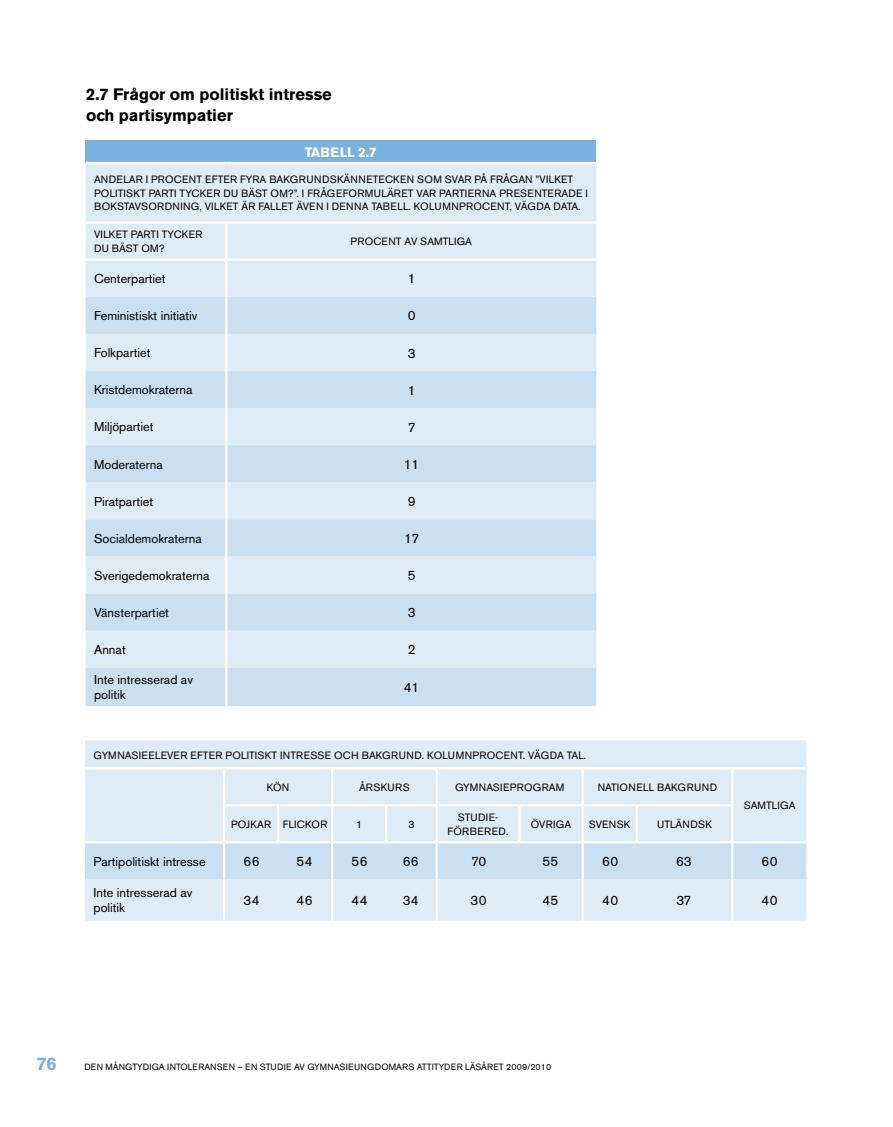
<style>
.page{position:relative;width:893px;height:1127px;background:#fff}
.page>*{position:absolute;margin:0;border:0;box-sizing:border-box;transform-origin:0 0}
.t1{font:700 18px "Akzidenz Grotesk BE";color:#7ab2dd}
.t2{font:700 16.5px/21.9px "Akzidenz Grotesk BE";color:#000}
.t3{font:13.5px "Akzidenz Grotesk BE";letter-spacing:.02em;color:#000}
.t4{font:700 13.5px "Akzidenz Grotesk BE";color:#fff}
.t5{font:12.75px/15.3px "Akzidenz Grotesk BE";color:#000}
.t6{font:10.5px/13.5px "Akzidenz Grotesk BE";letter-spacing:.005em;color:#000}
.t7{font:10.5px "Akzidenz Grotesk BE";letter-spacing:.025em;color:#000}
.t8{font:10.5px/13.5px "Akzidenz Grotesk BE";letter-spacing:.045em;color:#000;text-align:center}
.t9{font:9px "Akzidenz Grotesk BE";color:#000}
</style>
<div class="page">
<div style="left:86px;top:141px;width:510px;height:22px;background:#7ab2dd"></div>
<div style="left:86px;top:164px;width:510px;height:133px;background:#deecf7"></div>
<svg style="left:86px;top:297px;width:510px;height:409px;background:#d3e5f3"></svg>
<hr style="left:86px;top:162px;width:140px;height:2px;background:#fff">
<hr style="left:226px;top:162px;width:370px;height:2px;background:#fff">
<hr style="left:225px;top:261px;width:2px;height:36px;background:#fff">
<hr style="left:225px;top:297px;width:2px;height:37px;background:#fff">
<hr style="left:225px;top:334px;width:2px;height:37px;background:#fff">
<hr style="left:225px;top:371px;width:2px;height:37px;background:#fff">
<hr style="left:225px;top:408px;width:2px;height:37px;background:#fff">
<hr style="left:225px;top:445px;width:2px;height:37px;background:#fff">
<hr style="left:225px;top:482px;width:2px;height:37px;background:#fff">
<hr style="left:225px;top:519px;width:2px;height:37px;background:#fff">
<hr style="left:225px;top:556px;width:2px;height:37px;background:#fff">
<hr style="left:225px;top:593px;width:2px;height:38px;background:#fff">
<hr style="left:225px;top:631px;width:2px;height:37px;background:#fff">
<hr style="left:225px;top:668px;width:2px;height:38px;background:#fff">
<hr style="left:86px;top:221px;width:140px;height:3px;background:#fff">
<hr style="left:86px;top:259px;width:140px;height:2px;background:#fff">
<hr style="left:226px;top:221px;width:371px;height:3px;background:#fff">
<hr style="left:225px;top:224px;width:2px;height:35px;background:#fff">
<hr style="left:226px;top:259px;width:371px;height:2px;background:#fff">
<div style="left:85px;top:740px;width:721px;height:181px;background:#deecf7"></div>
<div style="left:85px;top:843px;width:721px;height:36px;background:#cae0f1"></div>
<hr style="left:223px;top:843px;width:2px;height:36px;background:#fff">
<hr style="left:331px;top:843px;width:2px;height:36px;background:#fff">
<hr style="left:223px;top:879px;width:2px;height:42px;background:#fff">
<hr style="left:331px;top:879px;width:2px;height:42px;background:#fff">
<hr style="left:436px;top:843px;width:2px;height:36px;background:#fff">
<hr style="left:582px;top:843px;width:2px;height:36px;background:#fff">
<hr style="left:436px;top:879px;width:2px;height:42px;background:#fff">
<hr style="left:582px;top:879px;width:2px;height:42px;background:#fff">
<hr style="left:731px;top:843px;width:2px;height:36px;background:#fff">
<hr style="left:731px;top:879px;width:2px;height:42px;background:#fff">
<hr style="left:85px;top:767px;width:139px;height:2px;background:#fff">
<hr style="left:85px;top:841px;width:139px;height:2px;background:#fff">
<hr style="left:224px;top:767px;width:54px;height:2px;background:#fff">
<hr style="left:223px;top:769px;width:2px;height:35px;background:#fff">
<hr style="left:278px;top:767px;width:54px;height:2px;background:#fff">
<hr style="left:332px;top:767px;width:54px;height:2px;background:#fff">
<hr style="left:331px;top:769px;width:2px;height:35px;background:#fff">
<hr style="left:386px;top:767px;width:51px;height:2px;background:#fff">
<hr style="left:437px;top:767px;width:82px;height:2px;background:#fff">
<hr style="left:436px;top:769px;width:2px;height:35px;background:#fff">
<hr style="left:519px;top:767px;width:64px;height:2px;background:#fff">
<hr style="left:583px;top:767px;width:54px;height:2px;background:#fff">
<hr style="left:582px;top:769px;width:2px;height:35px;background:#fff">
<hr style="left:637px;top:767px;width:95px;height:2px;background:#fff">
<hr style="left:732px;top:767px;width:74px;height:2px;background:#fff">
<hr style="left:731px;top:769px;width:2px;height:35px;background:#fff">
<hr style="left:223px;top:804px;width:55px;height:2px;background:#fff">
<hr style="left:223px;top:806px;width:2px;height:35px;background:#fff">
<hr style="left:278px;top:804px;width:54px;height:2px;background:#fff">
<hr style="left:277px;top:806px;width:2px;height:35px;background:#fff">
<hr style="left:332px;top:804px;width:54px;height:2px;background:#fff">
<hr style="left:331px;top:806px;width:2px;height:35px;background:#fff">
<hr style="left:386px;top:804px;width:51px;height:2px;background:#fff">
<hr style="left:385px;top:806px;width:2px;height:35px;background:#fff">
<hr style="left:437px;top:804px;width:82px;height:2px;background:#fff">
<hr style="left:436px;top:806px;width:2px;height:35px;background:#fff">
<hr style="left:519px;top:804px;width:64px;height:2px;background:#fff">
<hr style="left:518px;top:806px;width:3px;height:35px;background:#fff">
<hr style="left:583px;top:804px;width:54px;height:2px;background:#fff">
<hr style="left:582px;top:806px;width:2px;height:35px;background:#fff">
<hr style="left:637px;top:804px;width:96px;height:2px;background:#fff">
<hr style="left:636px;top:806px;width:2px;height:35px;background:#fff">
<hr style="left:731px;top:806px;width:2px;height:35px;background:#fff">
<hr style="left:224px;top:841px;width:54px;height:2px;background:#fff">
<hr style="left:278px;top:841px;width:54px;height:2px;background:#fff">
<hr style="left:332px;top:841px;width:54px;height:2px;background:#fff">
<hr style="left:386px;top:841px;width:51px;height:2px;background:#fff">
<hr style="left:437px;top:841px;width:82px;height:2px;background:#fff">
<hr style="left:519px;top:841px;width:64px;height:2px;background:#fff">
<hr style="left:583px;top:841px;width:54px;height:2px;background:#fff">
<hr style="left:637px;top:841px;width:95px;height:2px;background:#fff">
<hr style="left:732px;top:841px;width:74px;height:2px;background:#fff">
<h2 class="t2" style="left:86px;top:83px;width:247px">2.7 Frågor om politiskt intresse och partisympatier</h2>
<p class="t4" style="left:305px;top:144px;width:35px">TABELL</p>
<p class="t4" style="left:358px;top:144px;width:20px">2.7</p>
<p class="t6" style="left:94px;top:173px;width:495px">ANDELAR I PROCENT EFTER FYRA BAKGRUNDSKÄNNETECKEN SOM SVAR PÅ FRÅGAN ”VILKET<br>POLITISKT PARTI TYCKER DU BÄST OM?”. I FRÅGEFORMULÄRET VAR PARTIERNA PRESENTERADE I<br>BOKSTAVSORDNING, VILKET ÄR FALLET ÄVEN I DENNA TABELL. KOLUMNPROCENT, VÄGDA DATA.</p>
<p class="t6" style="left:94px;top:228px;width:110px">VILKET PARTI TYCKER<br>DU BÄST OM?</p>
<p class="t6" style="left:351px;top:235px;width:123px">PROCENT AV SAMTLIGA</p>
<p class="t5" style="left:94px;top:271px;width:73px">Centerpartiet</p>
<p class="t3" style="left:408px;top:271px;width:9px">1</p>
<p class="t5" style="left:94px;top:308px;width:105px">Feministiskt initiativ</p>
<p class="t3" style="left:408px;top:308px;width:9px">0</p>
<p class="t5" style="left:94px;top:345px;width:58px">Folkpartiet</p>
<p class="t3" style="left:408px;top:345px;width:9px">3</p>
<p class="t5" style="left:94px;top:382px;width:100px">Kristdemokraterna</p>
<p class="t3" style="left:408px;top:382px;width:9px">1</p>
<p class="t5" style="left:94px;top:419px;width:61px">Miljöpartiet</p>
<p class="t3" style="left:408px;top:419px;width:9px">7</p>
<p class="t5" style="left:94px;top:456px;width:70px">Moderaterna</p>
<p class="t3" style="left:404px;top:456px;width:17px">11</p>
<p class="t5" style="left:94px;top:493px;width:60px">Piratpartiet</p>
<p class="t3" style="left:408px;top:493px;width:9px">9</p>
<p class="t5" style="left:94px;top:531px;width:109px">Socialdemokraterna</p>
<p class="t3" style="left:404px;top:530px;width:17px">17</p>
<p class="t5" style="left:94px;top:568px;width:117px">Sverigedemokraterna</p>
<p class="t3" style="left:408px;top:567px;width:9px">5</p>
<p class="t5" style="left:94px;top:605px;width:76px">Vänsterpartiet</p>
<p class="t3" style="left:408px;top:604px;width:9px">3</p>
<p class="t5" style="left:94px;top:642px;width:33px">Annat</p>
<p class="t3" style="left:408px;top:641px;width:9px">2</p>
<p class="t5" style="left:94px;top:672px;width:100px">Inte intresserad av politik</p>
<p class="t3" style="left:404px;top:679px;width:17px">41</p>
<p class="t7" style="left:94px;top:749px;width:494px">GYMNASIEELEVER EFTER POLITISKT INTRESSE OCH BAKGRUND. KOLUMNPROCENT. VÄGDA TAL.</p>
<p class="t7" style="left:267px;top:781px;width:24px">KÖN</p>
<p class="t7" style="left:359px;top:781px;width:52px">ÅRSKURS</p>
<p class="t7" style="left:455px;top:781px;width:111px">GYMNASIEPROGRAM</p>
<p class="t7" style="left:598px;top:781px;width:121px">NATIONELL BAKGRUND</p>
<p class="t7" style="left:231px;top:818px;width:98px">POJKAR FLICKOR</p>
<p class="t7" style="left:356px;top:818px;width:8px">1</p>
<p class="t7" style="left:408px;top:818px;width:8px">3</p>
<p class="t8" style="left:448px;top:810px;width:62px">STUDIE-<br>FÖRBERED.</p>
<p class="t7" style="left:531px;top:818px;width:42px">ÖVRIGA</p>
<p class="t7" style="left:589px;top:818px;width:43px">SVENSK</p>
<p class="t6" style="left:657px;top:817px;width:56px">UTLÄNDSK</p>
<p class="t6" style="left:744px;top:799px;width:53px">SAMTLIGA</p>
<p class="t5" style="left:94px;top:853px;width:114px">Partipolitiskt intresse</p>
<p class="t3" style="left:244px;top:853px;width:18px">66</p>
<p class="t3" style="left:296px;top:853px;width:18px">54</p>
<p class="t3" style="left:352px;top:853px;width:18px">56</p>
<p class="t3" style="left:403px;top:853px;width:18px">66</p>
<p class="t3" style="left:471px;top:853px;width:17px">70</p>
<p class="t3" style="left:543px;top:853px;width:17px">55</p>
<p class="t3" style="left:602px;top:853px;width:18px">60</p>
<p class="t3" style="left:676px;top:853px;width:17px">63</p>
<p class="t3" style="left:761px;top:853px;width:18px">60</p>
<p class="t5" style="left:94px;top:885px;width:100px">Inte intresserad av politik</p>
<p class="t3" style="left:244px;top:892px;width:18px">34</p>
<p class="t3" style="left:296px;top:892px;width:18px">46</p>
<p class="t3" style="left:352px;top:892px;width:18px">44</p>
<p class="t3" style="left:403px;top:892px;width:18px">34</p>
<p class="t3" style="left:471px;top:892px;width:18px">30</p>
<p class="t3" style="left:543px;top:892px;width:17px">45</p>
<p class="t3" style="left:602px;top:892px;width:18px">40</p>
<p class="t3" style="left:676px;top:892px;width:17px">37</p>
<p class="t3" style="left:761px;top:892px;width:18px">40</p>
<h1 class="t1" style="left:37px;top:1053px;width:21px">76</h1>
<p class="t9" style="left:84px;top:1061px;width:468px">DEN MÅNGTYDIGA INTOLERANSEN – EN STUDIE AV GYMNASIEUNGDOMARS ATTITYDER LÄSÅRET 2009/2010</p>
</div>
